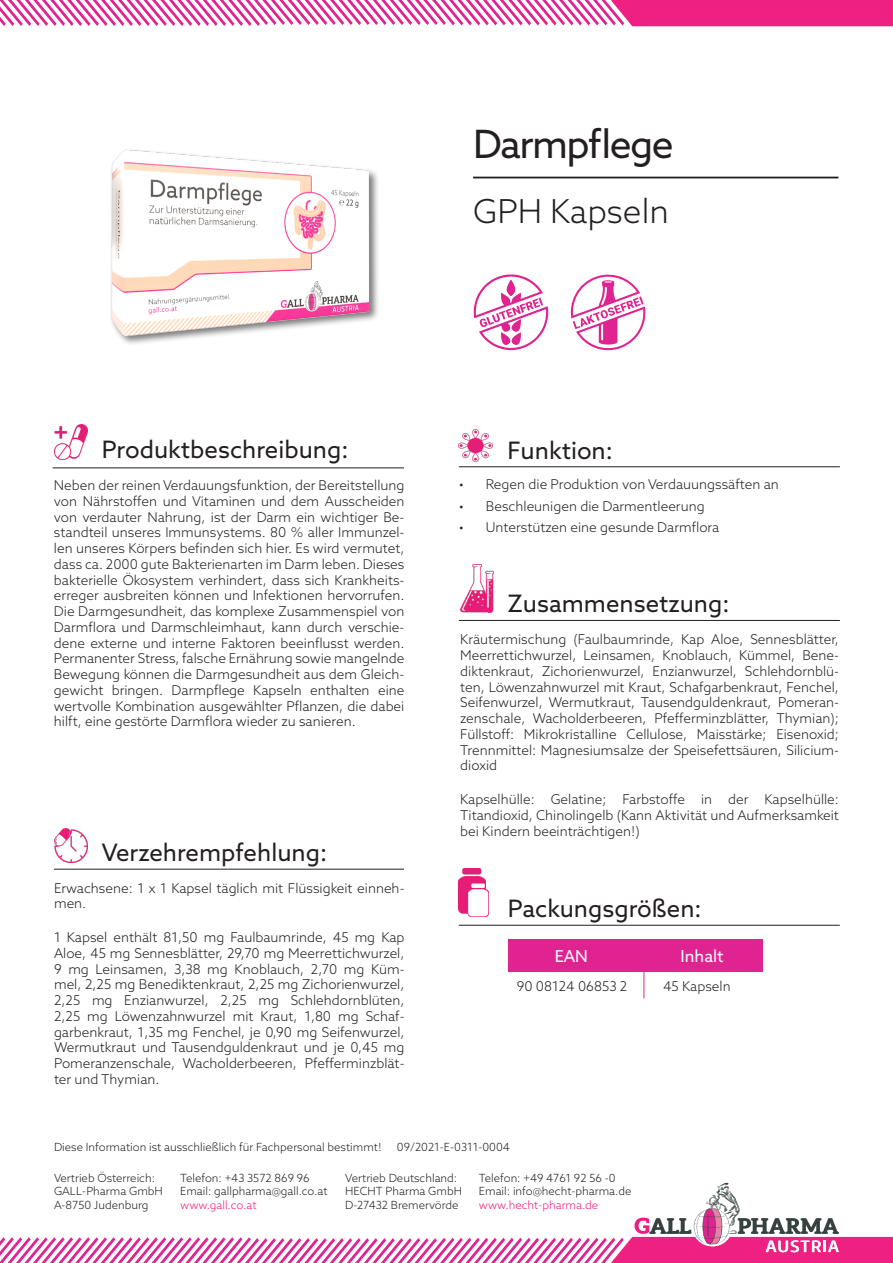
<style>
.page{position:relative;width:893px;height:1263px;background:#fff}
.page>*{position:absolute;margin:0;border:0;box-sizing:border-box;transform-origin:0 0}
.t1{font:39px "Azo Sans";letter-spacing:-.04em;color:#231f20}
.t2{font:300 33px "Azo Sans";color:#231f20}
.t3{font:24px "Azo Sans";color:#231f20}
.t4{font:16.5px "Azo Sans";color:#fff}
.Inhalt_Tabelle{font:300 13.5px/15.8px "Azo Sans";color:#231f20;text-align:justify}
.t5{font:300 11.25px/13.5px "Azo Sans";color:#231f20}
.s1{color:#ed1d7d}
</style>
<div class="page">
<img style="left:54px;top:829px;width:33px;height:33px">
<img style="left:460px;top:564px;width:33px;height:49px">
<svg style="left:0;top:0;width:893px;height:26px"></svg>
<svg style="left:0;top:1183px;width:893px;height:80px"></svg>
<img style="left:459px;top:868px;width:29px;height:49px">
<hr style="left:473px;top:177px;width:365px;height:1px;background:#231f20">
<hr style="left:459px;top:466px;width:381px;height:1px;background:#231f20">
<hr style="left:53px;top:467px;width:351px;height:1px;background:#231f20">
<hr style="left:54px;top:869px;width:350px;height:1px;background:#231f20">
<hr style="left:459px;top:925px;width:381px;height:1px;background:#231f20">
<hr style="left:459px;top:620px;width:381px;height:1px;background:#231f20">
<img style="left:54px;top:424px;width:33px;height:35px">
<img style="left:459px;top:430px;width:33px;height:32px">
<div style="left:508px;top:939px;width:254px;height:32px;background:#df2390"></div>
<hr style="left:644px;top:940px;width:1px;height:58px;background:#df2390">
<img style="left:111px;top:149px;width:267px;height:195px">
<svg style="left:474px;top:274px;width:74px;height:76px"></svg>
<svg style="left:570px;top:274px;width:76px;height:77px"></svg>
<p class="t3" style="left:102px;top:434px;width:248px">Produktbeschreibung:</p>
<p class="t1" style="left:473px;top:118px;width:202px">Darmpflege</p>
<p class="t2" style="left:473px;top:189px;width:197px">GPH Kapseln</p>
<p class="t3" style="left:508px;top:434px;width:107px">Funktion:</p>
<p class="Inhalt_Tabelle" style="left:54px;top:477px;width:352px">Neben der reinen Verdauungsfunktion, der Bereitstellung von Nährstoffen und Vitaminen und dem Ausscheiden von verdauter Nahrung, ist der Darm ein wichtiger Be&shy;standteil unseres Immunsystems. 80 % aller Immunzel&shy;len unseres Körpers befinden sich hier. Es wird vermutet, dass ca. 2000 gute Bakterienarten im Darm leben. Dieses bakterielle Ökosystem verhindert, dass sich Krankheits&shy;erreger ausbreiten können und Infektionen hervorrufen.<br>Die Darmgesundheit, das komplexe Zusammenspiel von Darmflora und Darmschleimhaut, kann durch verschie&shy;dene externe und interne Faktoren beeinflusst werden.<br>Permanenter Stress, falsche Ernährung sowie mangelnde Bewegung können die Darmgesundheit aus dem Gleich&shy;gewicht bringen. Darmpflege Kapseln enthalten eine wertvolle Kombination ausgewählter Pflanzen, die dabei hilft, eine gestörte Darmflora wieder zu sanieren.</p>
<p class="Inhalt_Tabelle" style="left:459px;top:476px;width:321px">• Regen die Produktion von Verdauungssäften an</p>
<p class="Inhalt_Tabelle" style="left:459px;top:498px;width:247px">• Beschleunigen die Darmentleerung</p>
<p class="Inhalt_Tabelle" style="left:459px;top:519px;width:262px">• Unterstützen eine gesunde Darmflora</p>
<p class="t3" style="left:508px;top:588px;width:223px">Zusammensetzung:</p>
<p class="Inhalt_Tabelle" style="left:460px;top:632px;width:380px">Kräutermischung (Faulbaumrinde, Kap Aloe, Sennesblätter, Meerrettichwurzel, Leinsamen, Knoblauch, Kümmel, Bene&shy;diktenkraut, Zichorienwurzel, Enzianwurzel, Schlehdornblü&shy;ten, Löwenzahnwurzel mit Kraut, Schafgarbenkraut, Fenchel, Seifenwurzel, Wermutkraut, Tausendguldenkraut, Pomeran&shy;zenschale, Wacholderbeeren, Pfefferminzblätter, Thymian); Füllstoff: Mikrokristalline Cellulose, Maisstärke; Eisenoxid; Trennmittel: Magnesiumsalze der Speisefettsäuren, Silicium&shy;dioxid</p>
<p class="Inhalt_Tabelle" style="left:460px;top:791px;width:380px">Kapselhülle: Gelatine; Farbstoffe in der Kapselhülle:</p>
<p class="Inhalt_Tabelle" style="left:460px;top:807px;width:380px">Titandioxid, Chinolingelb (Kann Aktivität und Aufmerksamkeit bei Kindern beeinträchtigen!)</p>
<p class="t3" style="left:102px;top:837px;width:227px">Verzehrempfehlung:</p>
<p class="Inhalt_Tabelle" style="left:54px;top:880px;width:352px">Erwachsene: 1 x 1 Kapsel täglich mit Flüssigkeit einneh&shy;men.</p>
<p class="Inhalt_Tabelle" style="left:54px;top:929px;width:352px">1 Kapsel enthält 81,50 mg Faulbaumrinde, 45 mg Kap Aloe, 45 mg Sennesblätter, 29,70 mg Meerrettichwurzel, 9 mg Leinsamen, 3,38 mg Knoblauch, 2,70 mg Küm&shy;mel, 2,25 mg Benediktenkraut, 2,25 mg Zichorienwurzel,</p>
<p class="Inhalt_Tabelle" style="left:54px;top:992px;width:352px">2,25 mg Enzianwurzel, 2,25 mg Schlehdornblüten,</p>
<p class="Inhalt_Tabelle" style="left:54px;top:1008px;width:352px">2,25 mg Löwenzahnwurzel mit Kraut, 1,80 mg Schaf&shy;garbenkraut, 1,35 mg Fenchel, je 0,90 mg Seifenwurzel, Wermutkraut und Tausendguldenkraut und je 0,45 mg Pomeranzenschale, Wacholderbeeren, Pfefferminzblät&shy;ter und Thymian.</p>
<p class="t3" style="left:508px;top:893px;width:195px">Packungsgrößen:</p>
<p class="t4" style="left:555px;top:945px;width:35px">EAN</p>
<p class="t4" style="left:681px;top:945px;width:45px">Inhalt</p>
<p class="Inhalt_Tabelle" style="left:517px;top:978px;width:112px">90 08124 06853 2</p>
<p class="Inhalt_Tabelle" style="left:663px;top:978px;width:69px">45 Kapseln</p>
<p class="t5" style="left:54px;top:1140px;width:329px">Diese Information ist ausschließlich für Fachpersonal bestimmt!</p>
<p class="t5" style="left:397px;top:1140px;width:115px">09/2021-E-0311-0004</p>
<p class="t5" style="left:54px;top:1171px;width:110px">Vertrieb Österreich:<br>GALL-Pharma GmbH<br>A-8750 Judenburg</p>
<p class="t5" style="left:180px;top:1171px;width:149px">Telefon: +43 3572 869 96<br>Email: gallpharma@gall.co.at <span class="s1">www.gall.co.at</span></p>
<p class="t5" style="left:345px;top:1171px;width:118px">Vertrieb Deutschland:<br>HECHT Pharma GmbH<br>D-27432 Bremervörde</p>
<p class="t5" style="left:479px;top:1171px;width:154px">Telefon: +49 4761 92 56 -0<br>Email: info@hecht-pharma.de <span class="s1">www.hecht-pharma.de</span></p>
</div>
